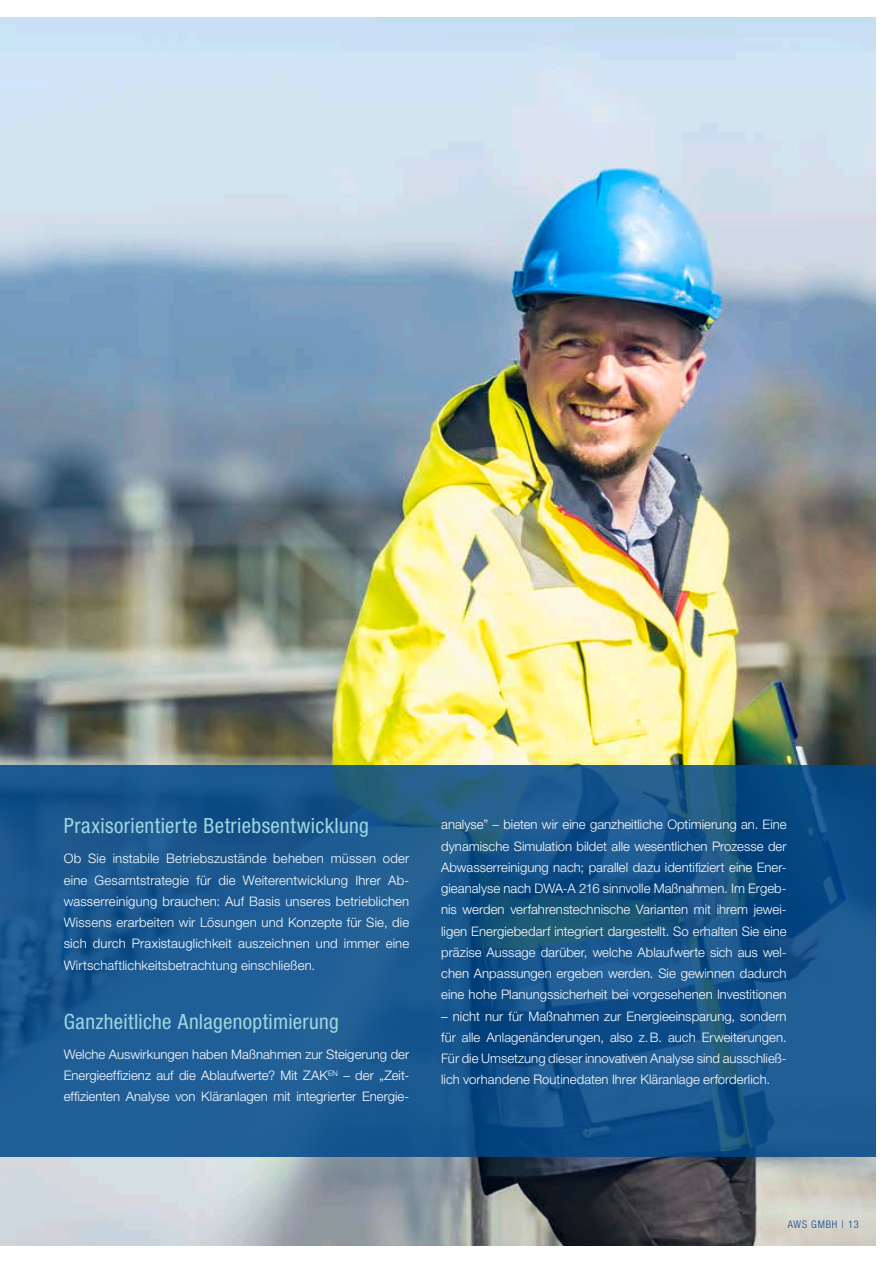
<style>
.page{position:relative;width:893px;height:1263px;background:#fff}
.page>*{position:absolute;margin:0;border:0;box-sizing:border-box;transform-origin:0 0}
.H2-N1___GW-Hellblau{font:condensed 21px "Helvetica Neue LT Pro";letter-spacing:.015em;color:#9dd6df}
.B1-N___weiß{font:300 13.2px/21.3px "Helvetica Neue LT Pro";letter-spacing:.01em;color:#fff;text-align:justify}
.S-P___Seitenzahl___GW_Blau{font:300 condensed 10.5px "Helvetica Neue LT Pro";letter-spacing:.08em;color:#00488b}
</style>
<div class="page">
<img style="left:0;top:17px;width:876px;height:1229px">
<svg style="left:0;top:765px;width:876px;height:392px;background:#18568d"></svg>
<p class="H2-N1___GW-Hellblau" style="left:64px;top:814px;width:307px">Praxisorientierte Betriebsentwicklung</p>
<p class="B1-N___weiß" style="left:64px;top:848px;width:347px;text-align:left">Ob Sie instabile Betriebszustände beheben müssen oder eine Gesamtstrategie für die Weiterentwicklung Ihrer Ab&shy;wasserreinigung brauchen: Auf Basis unseres betrieblichen Wissens erarbeiten wir Lösungen und Konzepte für Sie, die sich durch Praxistauglichkeit auszeichnen und immer eine Wirtschaftlichkeitsbetrachtung einschließen.</p>
<p class="H2-N1___GW-Hellblau" style="left:64px;top:1009px;width:277px">Ganzheitliche Anlagenoptimierung</p>
<p class="B1-N___weiß" style="left:64px;top:1043px;width:347px">Welche Auswirkungen haben Maßnahmen zur Steigerung der Energieeffizienz auf die Ablaufwerte? Mit ZAK<sup>EN</sup> – der „Zeit&shy;effizienten Analyse von Kläranlagen mit integrierter Energie--</p>
<p class="B1-N___weiß" style="left:441px;top:814px;width:347px">analyse” – bieten wir eine ganzheitliche Optimierung an. Eine dynamische Simulation bildet alle wesentlichen Prozesse der Abwasserreinigung nach; parallel dazu identifiziert eine Ener&shy;gieanalyse nach DWA-A 216 sinnvolle Maßnahmen. Im Ergeb&shy;nis werden verfahrenstechnische Varianten mit ihrem jewei&shy;ligen Energiebedarf integriert dargestellt. So erhalten Sie eine präzise Aussage darüber, welche Ablaufwerte sich aus wel&shy;chen Anpassungen ergeben werden. Sie gewinnen dadurch eine hohe Planungssicherheit bei vorgesehenen Investitionen</p>
<p class="B1-N___weiß" style="left:441px;top:1005px;width:347px">– nicht nur für Maßnahmen zur Energieeinsparung, sondern für alle Anlagenänderungen, also z.B. auch Erweiterungen.<br>Für die Umsetzung dieser innovativen Analyse sind ausschließ&shy;lich vorhandene Routinedaten Ihrer Kläranlage erforderlich.</p>
<p class="S-P___Seitenzahl___GW_Blau" style="left:788px;top:1218px;width:73px">AWS GMBH | 13</p>
</div>
